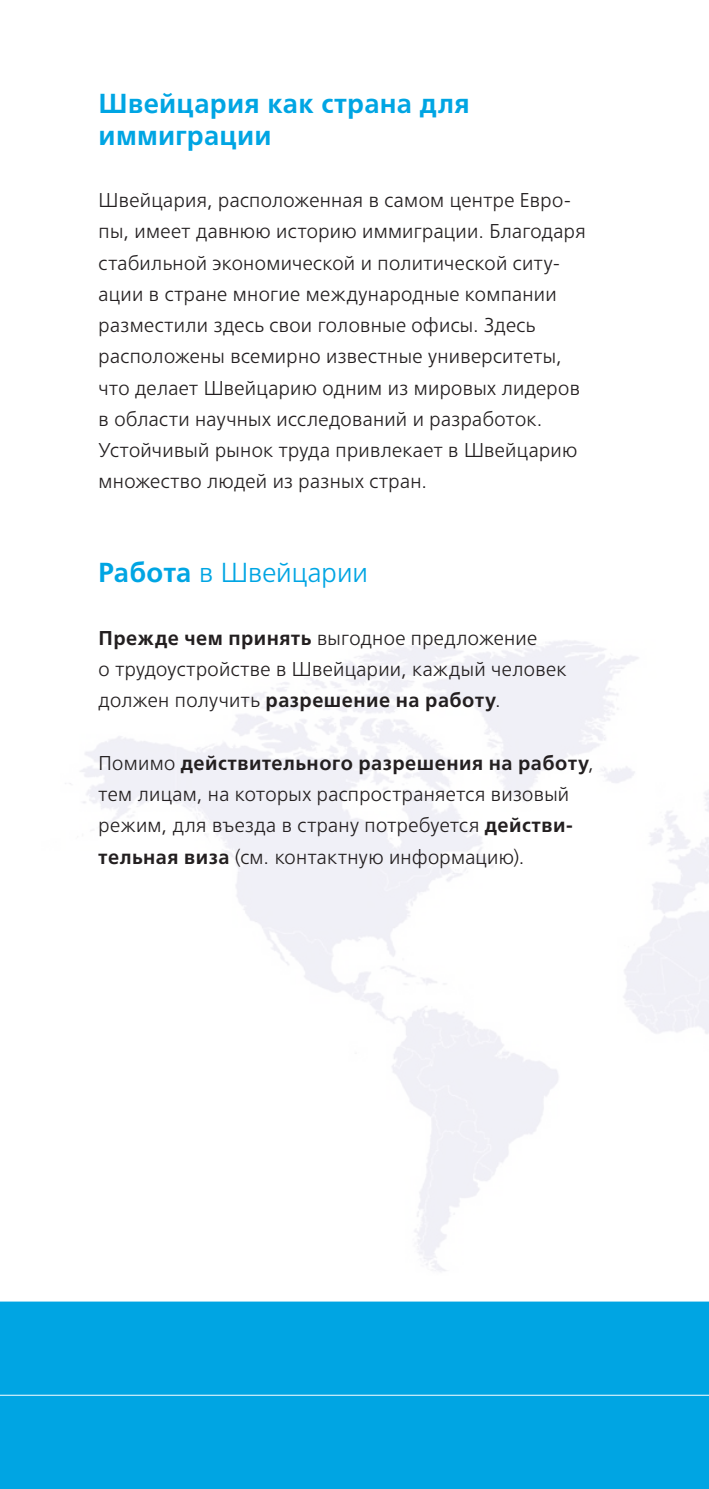
<style>
.page{position:relative;width:709px;height:1489px;background:#fff}
.page>*{position:absolute;margin:0;border:0;box-sizing:border-box;transform-origin:0 0}
.t1{font:700 27.5px "Frutiger LTCYR";letter-spacing:.01em;color:#00a5e3}
.t2{font:300 27.5px "Frutiger LTCYR";letter-spacing:.005em;color:#00a5e3}
.t3{font:300 20px/31.2px "Frutiger LTCYR";letter-spacing:.02em;color:#231f20}
.s1{font-weight:700}
</style>
<div class="page">
<div style="left:0;top:1301px;width:709px;height:187px;background:#00a5e3"></div>
<hr style="left:0;top:1394px;width:709px;height:1px;background:#fff">
<p class="t1" style="left:99px;top:89px;width:372px">Швейцария как страна для</p>
<p class="t1" style="left:99px;top:120px;width:174px">иммиграции</p>
<p class="t3" style="left:99px;top:185px;width:488px">Швейцария, расположенная в самом центре Евро&shy;пы, имеет давнюю историю иммиграции. Благодаря стабильной экономической и политической ситу&shy;ации в стране многие международные компании разместили здесь свои головные офисы. Здесь расположены всемирно известные университеты, что делает Швейцарию одним из мировых лидеров в области научных исследований и разработок.<br>Устойчивый рынок труда привлекает в Швейцарию множество людей из разных стран.</p>
<p class="t2" style="left:99px;top:558px;width:271px"><span class="s1">Работа</span> в Швейцарии</p>
<p class="t3" style="left:99px;top:622px;width:440px"><span class="s1">Прежде чем принять</span> выгодное предложение</p>
<p class="t3" style="left:99px;top:654px;width:469px">о трудоустройстве в Швейцарии, каждый человек должен получить <span class="s1">разрешение на работу</span>.</p>
<p class="t3" style="left:99px;top:747px;width:496px">Помимо <span class="s1">действительного разрешения на работу</span>, тем лицам, на которых распространяется визовый режим, для въезда в страну потребуется <span class="s1">действи&shy;тельная виза</span> (см. контактную информацию).</p>
</div>
